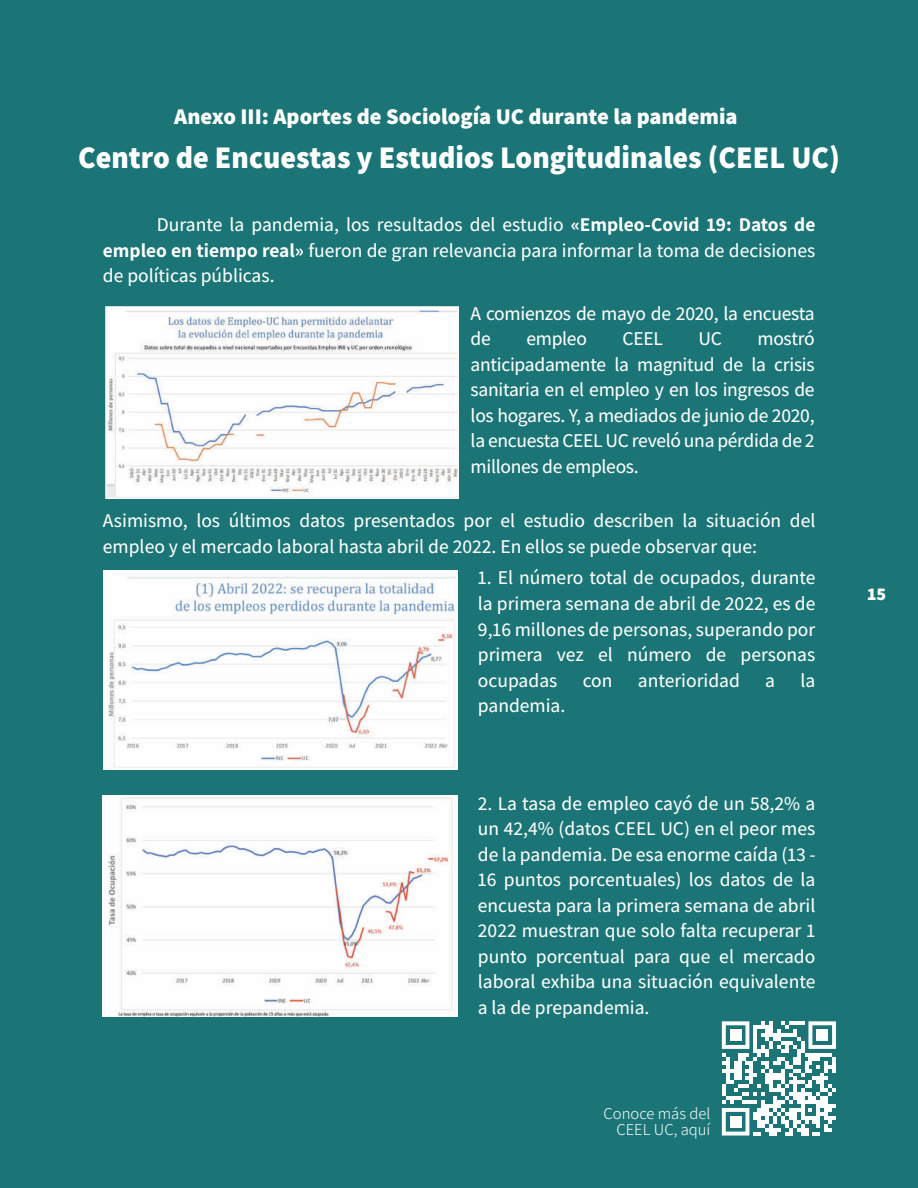
<style>
.page{position:relative;width:918px;height:1188px;background:#1b7576}
.page>*{position:absolute;margin:0;border:0;box-sizing:border-box;transform-origin:0 0}
.t1{font:800 31.5px "Assistant";color:#fff;scale:.95 1}
.t2{font:800 22.5px "Assistant";color:#fff}
.t3{font:500 19.5px/25.5px "Assistant";color:#fff;text-align:justify}
.t4{font:800 18px "Assistant";color:#fff}
.t5{font:300 16.5px/16.5px "Assistant";color:#fff;text-align:right}
.s1{font-weight:700}
</style>
<div class="page">
<img style="left:105px;top:306px;width:354px;height:192px">
<img style="left:103px;top:571px;width:355px;height:199px">
<img style="left:103px;top:796px;width:355px;height:220px">
<svg style="left:722px;top:1017px;width:114px;height:119px"></svg>
<div style="left:730px;top:1116px;width:12px;height:12px;background:#fff"></div>
<p class="t2" style="left:174px;top:101px;width:565px">Anexo III: Aportes de Sociología UC durante la pandemia</p>
<h1 class="t1" style="left:78px;top:136px;width:803px">Centro de Encuestas y Estudios Longitudinales (CEEL UC)</h1>
<p class="t3" style="left:103px;top:211px;width:714px;text-indent:54px">Durante la pandemia, los resultados del estudio <span class="s1">«Empleo-Covid 19: Datos de empleo en tiempo real»</span> fueron de gran relevancia para informar la toma de decisiones de políticas públicas.</p>
<p class="t3" style="left:471px;top:300px;width:345px">A comienzos de mayo de 2020, la encuesta de</p>
<p class="t3" style="left:471px;top:325px;width:346px;text-indent:287px">mostró anticipadamente la magnitud de la crisis sanitaria en el empleo y en los ingresos de los hogares. Y, a mediados de junio de 2020, la encuesta CEEL UC reveló una pérdida de 2 millones de empleos.</p>
<p class="t3" style="left:103px;top:507px;width:714px">Asimismo, los últimos datos presentados por el estudio describen la situación del empleo y el mercado laboral hasta abril de 2022. En ellos se puede observar que:</p>
<p class="t3" style="left:478px;top:564px;width:339px">1. El número total de ocupados, durante la primera semana de abril de 2022, es de 9,16 millones de personas, superando por primera vez el número de personas ocupadas</p>
<p class="t3" style="left:526px;top:325px;width:62px">empleo</p>
<p class="t3" style="left:623px;top:325px;width:42px">CEEL</p>
<p class="t3" style="left:698px;top:325px;width:25px">UC</p>
<p class="t3" style="left:583px;top:666px;width:31px">con</p>
<p class="t3" style="left:638px;top:666px;width:104px">anterioridad</p>
<p class="t3" style="left:765px;top:666px;width:11px">a</p>
<p class="t3" style="left:800px;top:666px;width:16px">la</p>
<p class="t3" style="left:478px;top:692px;width:89px">pandemia.</p>
<p class="t4" style="left:868px;top:582px;width:20px">15</p>
<p class="t4" style="left:877px;top:582px;width:11px">4</p>
<p class="t3" style="left:478px;top:790px;width:339px">2. La tasa de empleo cayó de un 58,2% a un 42,4% (datos CEEL UC) en el peor mes de la pandemia. De esa enorme caída (13 - 16 puntos porcentuales) los datos de la encuesta para la primera semana de abril 2022 muestran que solo falta recuperar 1 punto porcentual para que el mercado laboral exhiba una situación equivalente a la de prepandemia.</p>
<p class="t5" style="left:604px;top:1104px;width:108px">Conoce más del<br>CEEL UC, aquí</p>
</div>
